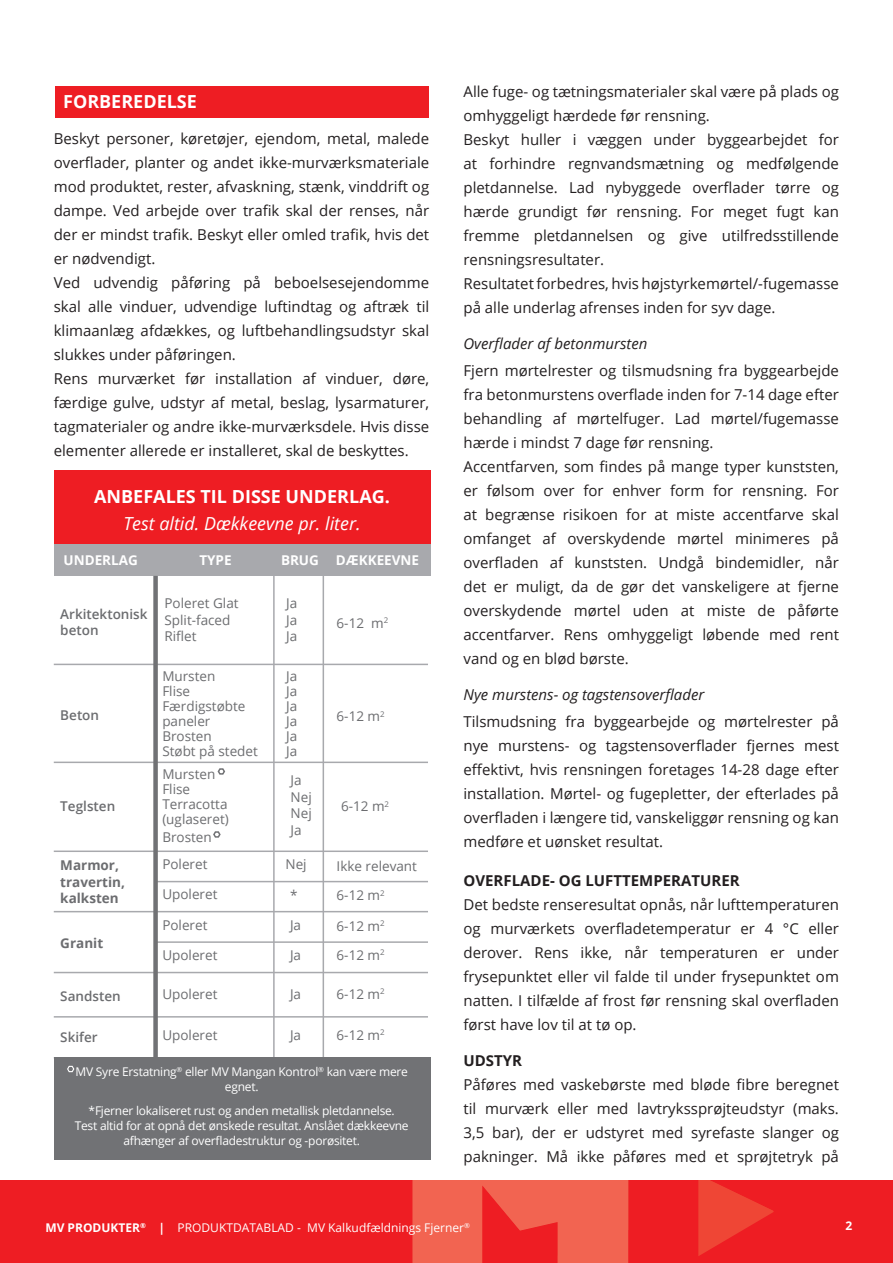
<style>
.page{position:relative;width:893px;height:1263px;background:#fff}
.page>*{position:absolute;margin:0;border:0;box-sizing:border-box;transform-origin:0 0}
.Underoverskrift{font:700 18px "Open Sans";color:#fff}
.Underoverskrift-2{font:italic 18px "Open Sans";color:#fff}
.Brød{font:15px/24px "Open Sans";color:#231f20;text-align:justify}
.Brød-2{font:italic 15px "Open Sans";color:#231f20}
.Brød-3{font:700 15px "Open Sans";color:#231f20}
.Brød-4{font:13.5px/15px "Open Sans";color:#6c6d70}
.Brød-5{font:600 13.5px/16.5px "Open Sans";color:#6c6d70}
.Brød-6{font:700 13.5px/16.5px "Open Sans";color:#6c6d70}
.Underoverskrift-3{font:700 13.5px "Open Sans";color:#fff}
.Underoverskrift-4{font:12px/15px "Open Sans";letter-spacing:-.02em;color:#fff;text-align:center}
.Underoverskrift-5{font:12px "Open Sans";color:#fff}
.t1{font:700 12px "Open Sans";color:#fff}
.s1{font-weight:700}
</style>
<div class="page">
<div style="left:0;top:1179px;width:893px;height:84px;background:#ee1d23"></div>
<svg style="left:412px;top:1180px;width:216px;height:83px;fill:#f26451"></svg>
<svg style="left:628px;top:1180px;width:146px;height:83px"></svg>
<div style="left:0;top:693px;width:893px;height:487px;background:#fff"></div>
<div style="left:55px;top:86px;width:373px;height:32px;background:#ee1d23"></div>
<div style="left:54px;top:544px;width:376px;height:32px;background:#a8a9ad"></div>
<hr style="left:54px;top:664px;width:374px;height:1px;background:#a8a9ad">
<hr style="left:54px;top:761px;width:374px;height:2px;background:#a8a9ad">
<hr style="left:156px;top:881px;width:272px;height:1px;background:#a8a9ad">
<hr style="left:156px;top:941px;width:272px;height:2px;background:#a8a9ad">
<hr style="left:54px;top:850px;width:374px;height:2px;background:#a8a9ad">
<hr style="left:54px;top:911px;width:374px;height:1px;background:#a8a9ad">
<hr style="left:54px;top:972px;width:374px;height:1px;background:#a8a9ad">
<hr style="left:54px;top:1016px;width:374px;height:1px;background:#a8a9ad">
<hr style="left:273px;top:576px;width:2px;height:526px;background:#a8a9ad">
<hr style="left:323px;top:576px;width:1px;height:526px;background:#a8a9ad">
<div style="left:153px;top:576px;width:5px;height:545px;background:#717275"></div>
<div style="left:54px;top:470px;width:376px;height:74px;background:#ee1d23"></div>
<div style="left:54px;top:1057px;width:376px;height:102px;background:#717275"></div>
<svg style="left:217px;top:768px;width:8px;height:7px"></svg>
<svg style="left:213px;top:831px;width:8px;height:7px"></svg>
<svg style="left:67px;top:1065px;width:8px;height:8px"></svg>
<p class="Underoverskrift" style="left:63px;top:88px;width:135px">FORBEREDELSE</p>
<p class="Brød" style="left:54px;top:126px;width:377px">Beskyt personer, køretøjer, ejendom, metal, malede overflader, planter og andet ikke-murværksmateriale mod produktet, rester, afvaskning, stænk, vinddrift og dampe. Ved arbejde over trafik skal der renses, når der er mindst trafik. Beskyt eller omled trafik, hvis det er nødvendigt.</p>
<p class="Brød" style="left:54px;top:270px;width:377px">Ved udvendig påføring på beboelsesejendomme skal alle vinduer, udvendige luftindtag og aftræk til klimaanlæg afdækkes, og luftbehandlingsudstyr skal slukkes under påføringen.</p>
<p class="Brød" style="left:54px;top:366px;width:377px">Rens murværket før installation af vinduer, døre, færdige gulve, udstyr af metal, beslag, lysarmaturer, tagmaterialer og andre ikke-murværksdele. Hvis disse elementer allerede er installeret, skal de beskyttes.</p>
<p class="Underoverskrift" style="left:94px;top:483px;width:297px">ANBEFALES TIL DISSE UNDERLAG.</p>
<p class="Underoverskrift-2" style="left:123px;top:511px;width:239px">Test altid. Dækkeevne pr. liter.</p>
<p class="Underoverskrift-3" style="left:64px;top:550px;width:76px">UNDERLAG</p>
<p class="Underoverskrift-3" style="left:199px;top:550px;width:34px">TYPE</p>
<p class="Underoverskrift-3" style="left:281px;top:550px;width:39px">BRUG</p>
<p class="Underoverskrift-3" style="left:336px;top:550px;width:85px">DÆKKEEVNE</p>
<p class="Brød-5" style="left:60px;top:605px;width:89px">Arkitektonisk beton</p>
<p class="Brød-5" style="left:60px;top:706px;width:40px">Beton</p>
<p class="Brød-5" style="left:60px;top:797px;width:56px">Teglsten</p>
<p class="Brød-6" style="left:60px;top:857px;width:60px">Marmor,</p>
<p class="Brød-6" style="left:60px;top:873px;width:66px">travertin, kalksten</p>
<p class="Brød-6" style="left:60px;top:935px;width:44px">Granit</p>
<p class="Brød-5" style="left:60px;top:987px;width:62px">Sandsten</p>
<p class="Brød-5" style="left:60px;top:1028px;width:39px">Skifer</p>
<p class="Brød-4" style="left:164px;top:595px;width:76px">Poleret Glat</p>
<p class="Brød-4" style="left:164px;top:612px;width:67px">Split-faced</p>
<p class="Brød-4" style="left:164px;top:628px;width:34px">Riflet</p>
<p class="Brød-4" style="left:162px;top:668px;width:55px">Mursten</p>
<p class="Brød-4" style="left:162px;top:683px;width:29px">Flise</p>
<p class="Brød-4" style="left:162px;top:698px;width:85px">Færdigstøbte paneler</p>
<p class="Brød-4" style="left:162px;top:728px;width:51px">Brosten</p>
<p class="Brød-4" style="left:162px;top:743px;width:97px">Støbt på stedet</p>
<p class="Brød-4" style="left:162px;top:767px;width:55px">Mursten</p>
<p class="Brød-4" style="left:162px;top:782px;width:29px">Flise</p>
<p class="Brød-4" style="left:162px;top:797px;width:67px">Terracotta</p>
<p class="Brød-4" style="left:162px;top:812px;width:68px">(uglaseret)</p>
<p class="Brød-4" style="left:162px;top:830px;width:51px">Brosten</p>
<p class="Brød-4" style="left:162px;top:856px;width:47px">Poleret</p>
<p class="Brød-4" style="left:162px;top:886px;width:57px">Upoleret</p>
<p class="Brød-4" style="left:162px;top:917px;width:47px">Poleret</p>
<p class="Brød-4" style="left:162px;top:947px;width:57px">Upoleret</p>
<p class="Brød-4" style="left:162px;top:987px;width:57px">Upoleret</p>
<p class="Brød-4" style="left:162px;top:1028px;width:57px">Upoleret</p>
<p class="Brød-4" style="left:286px;top:595px;width:13px">Ja</p>
<p class="Brød-4" style="left:286px;top:612px;width:13px">Ja</p>
<p class="Brød-4" style="left:286px;top:628px;width:13px">Ja</p>
<p class="Brød-4" style="left:286px;top:668px;width:13px">Ja</p>
<p class="Brød-4" style="left:286px;top:683px;width:13px">Ja</p>
<p class="Brød-4" style="left:286px;top:698px;width:13px">Ja</p>
<p class="Brød-4" style="left:286px;top:713px;width:13px">Ja</p>
<p class="Brød-4" style="left:286px;top:728px;width:13px">Ja</p>
<p class="Brød-4" style="left:286px;top:743px;width:13px">Ja</p>
<p class="Brød-4" style="left:291px;top:773px;width:13px">Ja</p>
<p class="Brød-4" style="left:291px;top:789px;width:23px">Nej</p>
<p class="Brød-4" style="left:291px;top:806px;width:23px">Nej</p>
<p class="Brød-4" style="left:291px;top:822px;width:13px">Ja</p>
<p class="Brød-4" style="left:285px;top:856px;width:23px">Nej</p>
<p class="Brød-4" style="left:290px;top:887px;width:9px">*</p>
<p class="Brød-4" style="left:290px;top:917px;width:13px">Ja</p>
<p class="Brød-4" style="left:290px;top:947px;width:13px">Ja</p>
<p class="Brød-4" style="left:290px;top:987px;width:13px">Ja</p>
<p class="Brød-4" style="left:290px;top:1028px;width:13px">Ja</p>
<p class="Brød-4" style="left:337px;top:615px;width:53px">6-12 m<sup>2</sup></p>
<p class="Brød-4" style="left:337px;top:709px;width:50px">6-12 m<sup>2</sup></p>
<p class="Brød-4" style="left:341px;top:798px;width:50px">6-12 m<sup>2</sup></p>
<p class="Brød-4" style="left:337px;top:858px;width:82px">Ikke relevant</p>
<p class="Brød-4" style="left:337px;top:887px;width:50px">6-12 m<sup>2</sup></p>
<p class="Brød-4" style="left:337px;top:918px;width:50px">6-12 m<sup>2</sup></p>
<p class="Brød-4" style="left:337px;top:947px;width:50px">6-12 m<sup>2</sup></p>
<p class="Brød-4" style="left:337px;top:986px;width:50px">6-12 m<sup>2</sup></p>
<p class="Brød-4" style="left:337px;top:1027px;width:50px">6-12 m<sup>2</sup></p>
<p class="Underoverskrift-4" style="left:76px;top:1063px;width:334px">MV Syre Erstatning<sup>®</sup> eller MV Mangan Kontrol<sup>®</sup> kan være mere egnet.</p>
<p class="Underoverskrift-4" style="left:89px;top:1102px;width:308px">*Fjerner lokaliseret rust og anden metallisk pletdannelse.</p>
<p class="Underoverskrift-4" style="left:75px;top:1117px;width:335px">Test altid for at opnå det ønskede resultat. Anslået dækkeevne afhænger af overfladestruktur og -porøsitet.</p>
<p class="Brød" style="left:463px;top:79px;width:377px">Alle fuge- og tætningsmaterialer skal være på plads og omhyggeligt hærdede før rensning.</p>
<p class="Brød" style="left:463px;top:127px;width:377px">Beskyt huller i væggen under byggearbejdet for at forhindre regnvandsmætning og medfølgende pletdannelse. Lad nybyggede overflader tørre og hærde grundigt før rensning. For meget fugt kan fremme pletdannelsen og give utilfredsstillende rensningsresultater.</p>
<p class="Brød" style="left:463px;top:271px;width:377px">Resultatet forbedres, hvis højstyrkemørtel/-fugemasse på alle underlag afrenses inden for syv dage.</p>
<p class="Brød-2" style="left:463px;top:333px;width:186px">Overflader af betonmursten</p>
<p class="Brød" style="left:463px;top:358px;width:377px">Fjern mørtelrester og tilsmudsning fra byggearbejde fra betonmurstens overflade inden for 7-14 dage efter behandling af mørtelfuger. Lad mørtel/fugemasse hærde i mindst 7 dage før rensning.</p>
<p class="Brød" style="left:463px;top:454px;width:377px">Accentfarven, som findes på mange typer kunststen, er følsom over for enhver form for rensning. For at begrænse risikoen for at miste accentfarve skal omfanget af overskydende mørtel minimeres på overfladen af kunststen. Undgå bindemidler, når det er muligt, da de gør det vanskeligere at fjerne overskydende mørtel uden at miste de påførte accentfarver. Rens omhyggeligt løbende med rent vand og en blød børste.</p>
<p class="Brød-2" style="left:463px;top:684px;width:242px">Nye murstens- og tagstensoverflader</p>
<p class="Brød" style="left:463px;top:709px;width:377px">Tilsmudsning fra byggearbejde og mørtelrester på nye murstens- og tagstensoverflader fjernes mest effektivt, hvis rensningen foretages 14-28 dage efter installation. Mørtel- og fugepletter, der efterlades på overfladen i længere tid, vanskeliggør rensning og kan medføre et uønsket resultat.</p>
<p class="Brød-3" style="left:463px;top:869px;width:278px">OVERFLADE- OG LUFTTEMPERATURER</p>
<p class="Brød" style="left:463px;top:892px;width:377px">Det bedste renseresultat opnås, når lufttemperaturen og murværkets overfladetemperatur er 4 °C eller derover. Rens ikke, når temperaturen er under frysepunktet eller vil falde til under frysepunktet om natten. I tilfælde af frost før rensning skal overfladen først have lov til at tø op.</p>
<p class="Brød-3" style="left:463px;top:1049px;width:60px">UDSTYR</p>
<p class="Brød" style="left:463px;top:1072px;width:377px">Påføres med vaskebørste med bløde fibre beregnet til murværk eller med lavtrykssprøjteudstyr (maks.<br>3,5 bar), der er udstyret med syrefaste slanger og pakninger. Må ikke påføres med et sprøjtetryk på</p>
<p class="Underoverskrift-5" style="left:45px;top:1219px;width:426px"><span class="s1">MV PRODUKTER</span><sup>®</sup> <span class="s1">|</span> PRODUKTDATABLAD - MV Kalkudfældnings Fjerner<sup>®</sup></p>
<p class="t1" style="left:845px;top:1217px;width:8px">2</p>
</div>
